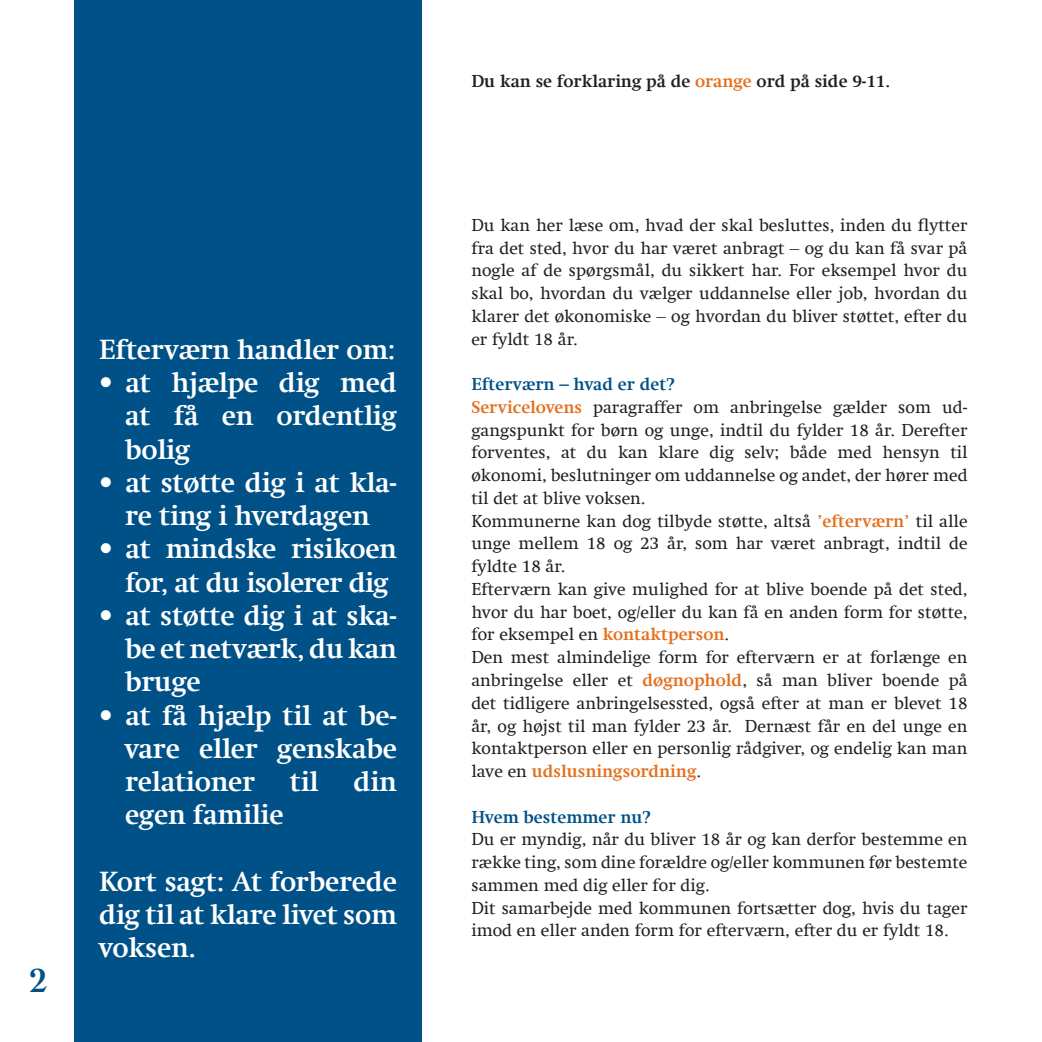
<style>
.page{position:relative;width:1042px;height:1042px;background:#fff}
.page>*{position:absolute;margin:0;border:0;box-sizing:border-box;transform-origin:0 0}
.t1{font:700 35px "Cochin";color:#005187}
.Pa1{font:700 28px/33.2px "Swift Com";letter-spacing:-.01em;color:#fff;text-align:justify}
.Pa1-2{font:17.5px/22.8px "Swift Com";color:#231f20;text-align:justify}
.Pa0{font:700 17.5px "Swift Com";color:#231f20}
.Pa1-3{font:700 17.5px "Swift Com";color:#005187}
.s1{color:#e4701e}
.s2{font-weight:700;color:#e4701e}
</style>
<div class="page">
<div style="left:74px;top:0;width:348px;height:1042px;background:#005187"></div>
<p class="t1" style="left:30px;top:960px;width:20px">2</p>
<p class="Pa1" style="left:99px;top:332px;width:298px">Efterværn handler om:</p>
<p class="Pa1" style="left:125px;top:366px;width:273px;text-indent:-26px">• at hjælpe dig med at få en ordentlig bolig</p>
<p class="Pa1" style="left:99px;top:465px;width:299px;text-align:center">• at støtte dig i at kla&shy;re ting i hverdagen</p>
<p class="Pa1" style="left:99px;top:532px;width:299px;text-align:right">• at mindske risikoen for, at du isolerer dig</p>
<p class="Pa1" style="left:125px;top:598px;width:273px;text-indent:-26px">• at støtte dig i at ska&shy;be et netværk, du kan bruge</p>
<p class="Pa1" style="left:125px;top:698px;width:273px;text-indent:-26px">• at få hjælp til at be&shy;vare eller genskabe relationer til din egen familie</p>
<p class="Pa1" style="left:99px;top:864px;width:299px">Kort sagt: At forberede dig til at klare livet som voksen.</p>
<p class="Pa0" style="left:471px;top:71px;width:420px">Du kan se forklaring på de <span class="s1">orange</span> ord på side 9-11.</p>
<p class="Pa1-2" style="left:471px;top:214px;width:498px">Du kan her læse om, hvad der skal besluttes, inden du flytter fra det sted, hvor du har været anbragt – og du kan få svar på nogle af de spørgsmål, du sikkert har. For eksempel hvor du skal bo, hvordan du vælger uddannelse eller job, hvordan du klarer det økonomiske – og hvordan du bliver støttet, efter du er fyldt 18 år.</p>
<p class="Pa1-3" style="left:471px;top:374px;width:205px">Efterværn – hvad er det?</p>
<p class="Pa1-2" style="left:471px;top:396px;width:498px"><span class="s2">Servicelovens</span> paragraffer om anbringelse gælder som ud&shy;gangspunkt for børn og unge, indtil du fylder 18 år. Derefter forventes, at du kan klare dig selv; både med hensyn til økonomi, beslutninger om uddannelse og andet, der hører med til det at blive voksen.</p>
<p class="Pa1-2" style="left:471px;top:509px;width:498px">Kommunerne kan dog tilbyde støtte, altså <span class="s2">’efterværn’</span> til alle unge mellem 18 og 23 år, som har været anbragt, indtil de fyldte 18 år.</p>
<p class="Pa1-2" style="left:471px;top:578px;width:498px">Efterværn kan give mulighed for at blive boende på det sted, hvor du har boet, og/eller du kan få en anden form for støtte, for eksempel en <span class="s2">kontaktperson</span>.</p>
<p class="Pa1-2" style="left:471px;top:646px;width:498px">Den mest almindelige form for efterværn er at forlænge en anbringelse eller et <span class="s2">døgnophold</span>, så man bliver boende på det tidligere anbringelsessted, også efter at man er blevet 18 år, og højst til man fylder 23 år. Dernæst får en del unge en kontaktperson eller en personlig rådgiver, og endelig kan man lave en <span class="s2">udslusningsordning</span>.</p>
<p class="Pa1-3" style="left:471px;top:806px;width:181px">Hvem bestemmer nu?</p>
<p class="Pa1-2" style="left:471px;top:828px;width:498px">Du er myndig, når du bliver 18 år og kan derfor bestemme en række ting, som dine forældre og/eller kommunen før bestemte sammen med dig eller for dig.</p>
<p class="Pa1-2" style="left:471px;top:896px;width:498px">Dit samarbejde med kommunen fortsætter dog, hvis du tager imod en eller anden form for efterværn, efter du er fyldt 18.</p>
</div>
